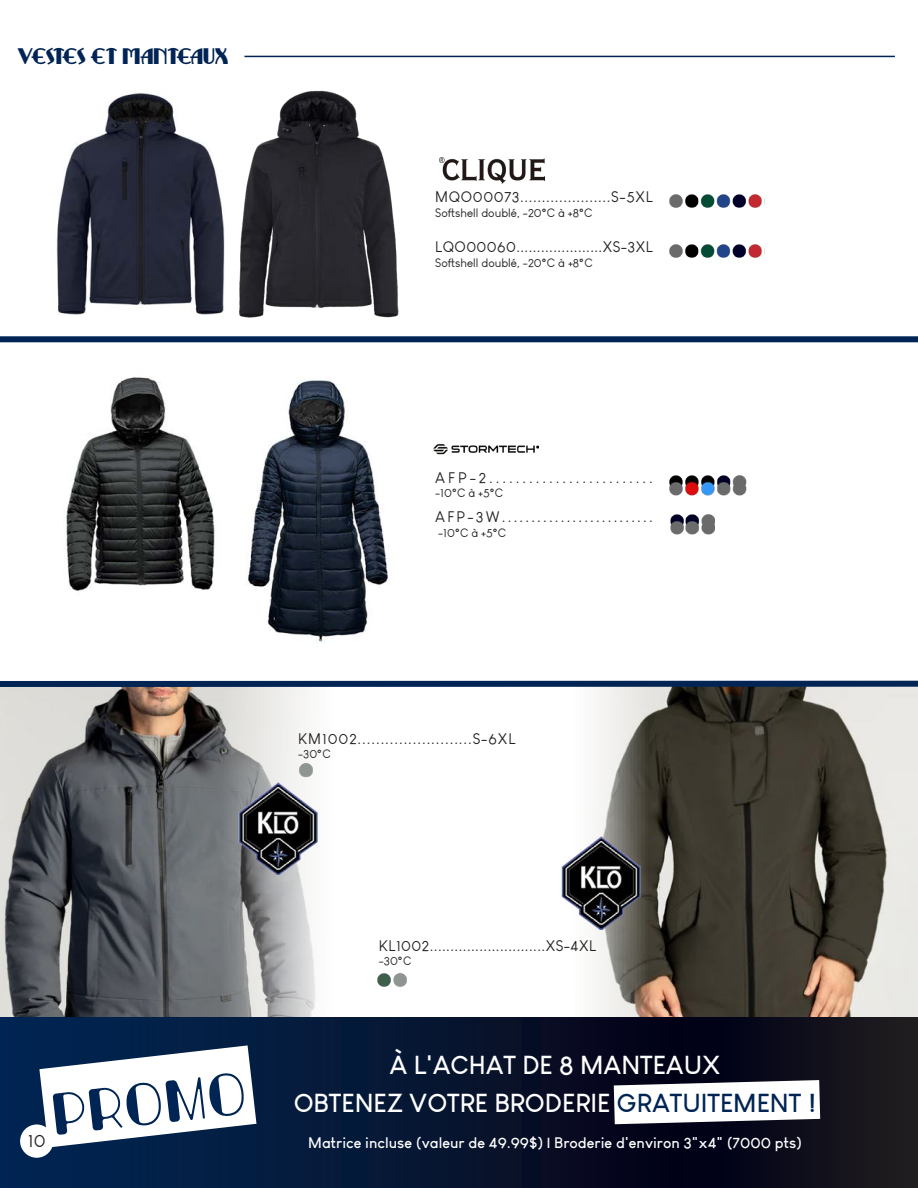
<style>
.page{position:relative;width:918px;height:1188px;background:#fff}
.page>*{position:absolute;margin:0;border:0;box-sizing:border-box;transform-origin:0 0}
.t1{font:60px "Bondi";color:#002454}
.t2{font:700 25.5px "Louis George Cafe";color:#fff}
.t3{font:21px "Ritzy Remix NF";letter-spacing:-.035em;color:#002454}
.t4{font:18px "Louis George Cafe";color:#231f20}
.t5{font:15px "Louis George Cafe";letter-spacing:.045em;color:#231f20}
.t6{font:700 15px "Louis George Cafe";color:#fff}
.t7{font:15px "Louis George Cafe";letter-spacing:.065em;color:#231f20}
.t8{font:12px "Louis George Cafe";color:#231f20}
.s1{color:#002454}
</style>
<div class="page">
<img style="left:246px;top:380px;width:143px;height:262px">
<hr style="left:244px;top:56px;width:651px;height:1px;background:#002454">
<img style="left:56px;top:93px;width:169px;height:222px">
<img style="left:65px;top:377px;width:150px;height:214px">
<img style="left:0;top:687px;width:316px;height:330px">
<img style="left:596px;top:687px;width:322px;height:330px">
<img style="left:239px;top:90px;width:160px;height:228px">
<div style="left:0;top:681px;width:918px;height:6px;background:#002454"></div>
<div style="left:0;top:336px;width:918px;height:6px;background:#002454"></div>
<svg style="left:0;top:1017px;width:918px;height:171px;background:#07132d"></svg>
<svg style="left:39px;top:1045px;width:217px;height:102px"></svg>
<svg style="left:614px;top:1080px;width:206px;height:44px"></svg>
<img style="left:670px;top:194px;width:92px;height:14px">
<img style="left:670px;top:244px;width:92px;height:14px">
<img style="left:670px;top:475px;width:76px;height:21px">
<img style="left:670px;top:514px;width:45px;height:21px">
<img style="left:298px;top:764px;width:15px;height:18px">
<img style="left:377px;top:973px;width:30px;height:14px">
<img style="left:440px;top:158px;width:104px;height:26px">
<img style="left:433px;top:444px;width:105px;height:11px">
<img style="left:232px;top:782px;width:86px;height:93px">
<img style="left:561px;top:836px;width:87px;height:93px">
<div style="left:20px;top:1124px;width:33px;height:34px;background:#fff;border-radius:50%"></div>
<p class="t3" style="left:17px;top:44px;width:213px">vESTES ET MANTEAUX</p>
<p class="t5" style="left:435px;top:188px;width:219px">MQO00073.....................S-5XL</p>
<p class="t8" style="left:435px;top:205px;width:159px">Softshell doublé, -20°C à +8°C</p>
<p class="t5" style="left:435px;top:238px;width:219px">LQO00060.....................XS-3XL</p>
<p class="t8" style="left:435px;top:255px;width:159px">Softshell doublé, -20°C à +8°C</p>
<p class="t5" style="left:435px;top:469px;width:219px">AFP-2.........................</p>
<p class="t8" style="left:435px;top:486px;width:69px">-10°C à +5°C</p>
<p class="t5" style="left:435px;top:508px;width:219px">AFP-3W..........................</p>
<p class="t8" style="left:438px;top:525px;width:69px">-10°C à +5°C</p>
<p class="t7" style="left:298px;top:729px;width:219px">KM1002.........................S-6XL</p>
<p class="t8" style="left:298px;top:747px;width:34px">-30°C</p>
<p class="t5" style="left:379px;top:937px;width:219px">KL1002............................XS-4XL</p>
<p class="t8" style="left:379px;top:954px;width:34px">-30°C</p>
<p class="t2" style="left:390px;top:1049px;width:333px">À L'ACHAT DE 8 MANTEAUX</p>
<p class="t2" style="left:294px;top:1087px;width:524px">OBTENEZ VOTRE BRODERIE <span class="s1">GRATUITEMENT !</span></p>
<p class="t1" style="left:48px;top:1080px;width:198px;rotate:-6deg">Promo</p>
<p class="t4" style="left:28px;top:1130px;width:19px">10</p>
<p class="t6" style="left:308px;top:1133px;width:495px">Matrice incluse (valeur de 49.99$) | Broderie d'environ 3"x4" (7000 pts)</p>
</div>
